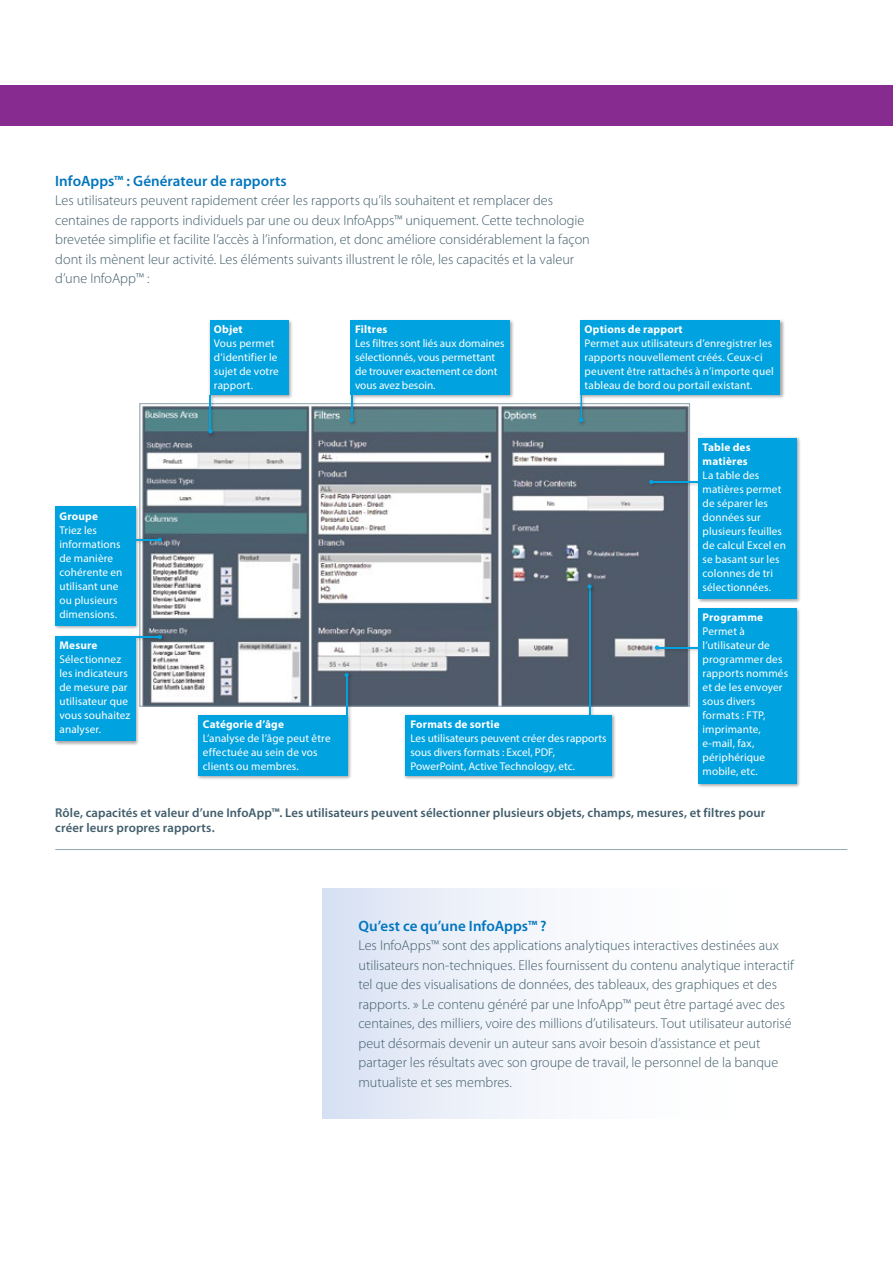
<style>
.page{position:relative;width:893px;height:1263px;background:#fff}
.page>*{position:absolute;margin:0;border:0;box-sizing:border-box;transform-origin:0 0}
.t1{font:600 15px "Myriad Pro";color:#0075be}
.t2{font:300 14.25px/19.5px "Myriad Pro";color:#415d6b}
.t3{font:600 12.75px/15.8px "Myriad Pro";letter-spacing:.01em;color:#415d6b}
.t4{font:11.25px/14.1px "Myriad Pro";letter-spacing:.01em;color:#fff}
.t5{font:700 11.25px/14.1px "Myriad Pro";letter-spacing:.015em;color:#fff}
</style>
<div class="page">
<div style="left:0;top:85px;width:893px;height:40px;background:#872b90"></div>
<hr style="left:55px;top:849px;width:792px;height:1px;background:#91a7b2">
<img style="left:142px;top:405px;width:546px;height:299px">
<div style="left:577px;top:319px;width:208px;height:107px;background:#231f20;opacity:.4"></div>
<div style="left:580px;top:320px;width:200px;height:75px;background:#00a2df"></div>
<hr style="left:580px;top:395px;width:2px;height:25px;background:#00a2df">
<svg style="left:579px;top:418px;width:4px;height:4px"></svg>
<div style="left:348px;top:319px;width:166px;height:107px;background:#231f20;opacity:.4"></div>
<div style="left:351px;top:320px;width:159px;height:75px;background:#00a2df"></div>
<svg style="left:349px;top:395px;width:5px;height:27px"></svg>
<div style="left:207px;top:319px;width:86px;height:119px;background:#231f20;opacity:.4"></div>
<div style="left:210px;top:320px;width:78px;height:75px;background:#00a2df"></div>
<hr style="left:210px;top:395px;width:1px;height:36px;background:#00a2df">
<svg style="left:208px;top:429px;width:5px;height:4px"></svg>
<div style="left:53px;top:505px;width:113px;height:125px;background:#231f20;opacity:.4"></div>
<div style="left:55px;top:507px;width:80px;height:119px;background:#00a2df"></div>
<svg style="left:135px;top:538px;width:27px;height:4px"></svg>
<div style="left:53px;top:633px;width:113px;height:113px;background:#231f20;opacity:.4"></div>
<div style="left:55px;top:636px;width:80px;height:105px;background:#00a2df"></div>
<hr style="left:131px;top:636px;width:29px;height:2px;background:#00a2df">
<svg style="left:158px;top:635px;width:4px;height:4px"></svg>
<div style="left:648px;top:436px;width:153px;height:167px;background:#231f20;opacity:.4"></div>
<div style="left:698px;top:438px;width:99px;height:161px;background:#00a2df"></div>
<svg style="left:649px;top:480px;width:4px;height:4px"></svg>
<hr style="left:651px;top:481px;width:47px;height:2px;background:#00a2df">
<div style="left:653px;top:607px;width:148px;height:181px;background:#231f20;opacity:.4"></div>
<div style="left:698px;top:608px;width:99px;height:176px;background:#00a2df"></div>
<svg style="left:655px;top:645px;width:4px;height:5px"></svg>
<hr style="left:657px;top:647px;width:41px;height:1px;background:#00a2df">
<div style="left:196px;top:671px;width:157px;height:109px;background:#231f20;opacity:.4"></div>
<div style="left:198px;top:715px;width:149px;height:60px;background:#00a2df"></div>
<hr style="left:346px;top:675px;width:1px;height:40px;background:#00a2df">
<svg style="left:344px;top:673px;width:5px;height:4px"></svg>
<div style="left:587px;top:585px;width:7px;height:134px;background:#231f20;opacity:.4"></div>
<hr style="left:589px;top:586px;width:1px;height:129px;background:#00a2df">
<div style="left:586px;top:583px;width:10px;height:10px;background:#231f20;opacity:.4"></div>
<svg style="left:587px;top:584px;width:5px;height:5px"></svg>
<div style="left:403px;top:713px;width:213px;height:67px;background:#231f20;opacity:.4"></div>
<div style="left:405px;top:715px;width:207px;height:60px;background:#00a2df"></div>
<div style="left:322px;top:888px;width:513px;height:231px;background:linear-gradient(to right,#dfe6f5,#fff)"></div>
<h1 class="t1" style="left:55px;top:172px;width:233px">InfoApps™ : Générateur de rapports</h1>
<p class="t2" style="left:55px;top:191px;width:536px">Les utilisateurs peuvent rapidement créer les rapports qu’ils souhaitent et remplacer des centaines de rapports individuels par une ou deux InfoApps™ uniquement. Cette technologie brevetée simplifie et facilite l’accès à l’information, et donc améliore considérablement la façon dont ils mènent leur activité. Les éléments suivants illustrent le rôle, les capacités et la valeur d’une InfoApp™ :</p>
<p class="t5" style="left:59px;top:509px;width:40px">Groupe</p>
<p class="t4" style="left:59px;top:523px;width:65px">Triez les informations de manière cohérente en utilisant une ou plusieurs dimensions.</p>
<p class="t5" style="left:59px;top:638px;width:40px">Mesure</p>
<p class="t4" style="left:59px;top:652px;width:72px">Sélectionnez les indicateurs de mesure par utilisateur que vous souhaitez analyser.</p>
<p class="t5" style="left:214px;top:322px;width:30px">Objet</p>
<p class="t4" style="left:214px;top:336px;width:66px">Vous permet d’identifier le sujet de votre rapport.</p>
<p class="t5" style="left:203px;top:716px;width:83px">Catégorie d’âge</p>
<p class="t4" style="left:203px;top:731px;width:129px">L’analyse de l’âge peut être effectuée au sein de vos clients ou membres.</p>
<p class="t5" style="left:355px;top:322px;width:34px">Filtres</p>
<p class="t4" style="left:355px;top:336px;width:151px">Les filtres sont liés aux domaines sélectionnés, vous permettant de trouver exactement ce dont vous avez besoin.</p>
<p class="t5" style="left:585px;top:322px;width:100px">Options de rapport</p>
<p class="t4" style="left:585px;top:336px;width:191px">Permet aux utilisateurs d’enregistrer les rapports nouvellement créés. Ceux-ci peuvent être rattachés à n’importe quel tableau de bord ou portail existant.</p>
<p class="t5" style="left:410px;top:716px;width:91px">Formats de sortie</p>
<p class="t4" style="left:410px;top:731px;width:198px">Les utilisateurs peuvent créer des rapports sous divers formats : Excel, PDF,<br>PowerPoint, Active Technology, etc.</p>
<p class="t5" style="left:703px;top:439px;width:50px">Table des matières</p>
<p class="t4" style="left:703px;top:468px;width:85px">La table des matières permet de séparer les données sur plusieurs feuilles de calcul Excel en se basant sur les colonnes de tri sélectionnées.</p>
<p class="t5" style="left:703px;top:610px;width:62px">Programme</p>
<p class="t4" style="left:703px;top:624px;width:87px">Permet à l’utilisateur de programmer des rapports nommés et de les envoyer sous divers formats : FTP, imprimante, e-mail, fax, périphérique mobile, etc.</p>
<p class="t3" style="left:55px;top:805px;width:711px">Rôle, capacités et valeur d’une InfoApp™. Les utilisateurs peuvent sélectionner plusieurs objets, champs, mesures, et filtres pour créer leurs propres rapports.</p>
<h1 class="t1" style="left:358px;top:917px;width:190px">Qu’est ce qu’une InfoApps™ ?</h1>
<p class="t2" style="left:358px;top:936px;width:437px">Les InfoApps™ sont des applications analytiques interactives destinées aux utilisateurs non-techniques. Elles fournissent du contenu analytique interactif tel que des visualisations de données, des tableaux, des graphiques et des rapports. » Le contenu généré par une InfoApp™ peut être partagé avec des centaines, des milliers, voire des millions d’utilisateurs. Tout utilisateur autorisé peut désormais devenir un auteur sans avoir besoin d’assistance et peut partager les résultats avec son groupe de travail, le personnel de la banque mutualiste et ses membres.</p>
</div>
